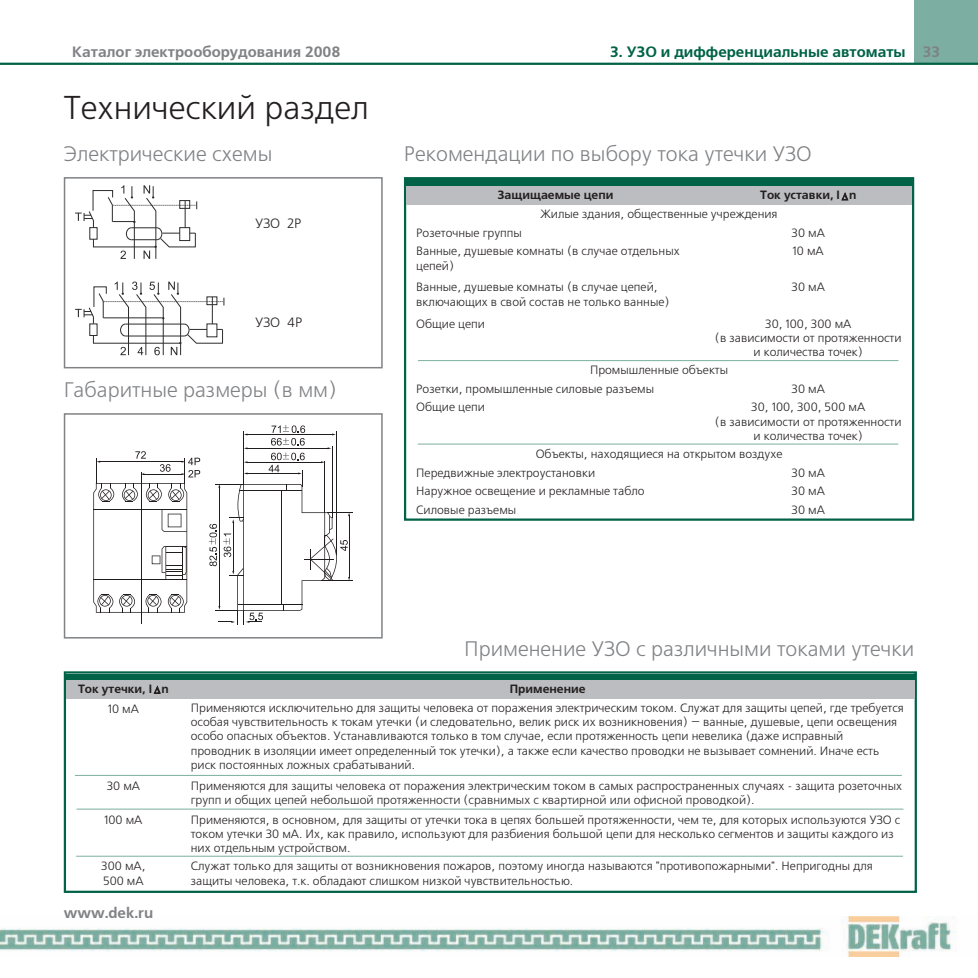
<style>
.page{position:relative;width:978px;height:978px;background:#fff}
.page>*{position:absolute;margin:0;border:0;box-sizing:border-box;transform-origin:0 0}
.t1{font:33px "Free Set C";color:#231f20}
.t2{font:21px "Free Set C";color:#808285}
.t3{font:700 15px "Free Set C";color:#808285}
.t4{font:700 15px "Free Set C";color:#006246}
.t5{font:13.5px "Free Set C";color:#231f20}
.t6{font:12px/14.4px "Free Set C";color:#231f20}
.t7{font:700 12px "Free Set C";color:#231f20}
.s1{color:#808285}
</style>
<div class="page">
<div style="left:404px;top:177px;width:510px;height:344px;border:2px solid #006246"></div>
<div style="left:406px;top:179px;width:299px;height:7px;background:#006246"></div>
<div style="left:705px;top:179px;width:207px;height:7px;background:#006246"></div>
<div style="left:406px;top:186px;width:299px;height:19px;background:#bcbdc0"></div>
<div style="left:705px;top:186px;width:207px;height:19px;background:#bcbdc0"></div>
<div style="left:914px;top:0;width:64px;height:64px;background:#7cafa1"></div>
<hr style="left:0;top:63px;width:978px;height:2px;background:#006246">
<img style="left:0;top:916px;width:956px;height:41px">
<div style="left:64px;top:177px;width:319px;height:191px;border:2px solid #808285"></div>
<div style="left:64px;top:413px;width:319px;height:226px;border:2px solid #808285"></div>
<hr style="left:418px;top:360px;width:480px;height:1px;background:#7cafa1">
<hr style="left:418px;top:444px;width:480px;height:1px;background:#7cafa1">
<hr style="left:75px;top:775px;width:827px;height:1px;background:#7cafa1">
<hr style="left:76px;top:809px;width:827px;height:1px;background:#7cafa1">
<hr style="left:76px;top:856px;width:827px;height:1px;background:#7cafa1">
<div style="left:64px;top:671px;width:853px;height:222px;border:2px solid #006246"></div>
<div style="left:66px;top:674px;width:115px;height:6px;background:#006246"></div>
<div style="left:181px;top:674px;width:734px;height:6px;background:#006246"></div>
<div style="left:66px;top:680px;width:115px;height:19px;background:#bcbdc0"></div>
<div style="left:181px;top:680px;width:734px;height:19px;background:#bcbdc0"></div>
<svg style="left:841px;top:192px;width:7px;height:8px"></svg>
<svg style="left:154px;top:686px;width:7px;height:8px"></svg>
<hr style="left:141px;top:472px;width:1px;height:151px;background:#211d1d">
<svg style="left:93px;top:451px;width:107px;height:162px"></svg>
<svg style="left:209px;top:425px;width:144px;height:200px"></svg>
<svg style="left:75px;top:282px;width:150px;height:73px"></svg>
<svg style="left:75px;top:185px;width:122px;height:74px"></svg>
<p class="t3" style="left:72px;top:43px;width:270px">Каталог электрооборудования 2008</p>
<p class="t4" style="left:610px;top:43px;width:331px">3. УЗО и дифференциальные автоматы <span class="s1">33</span></p>
<h1 class="t1" style="left:64px;top:88px;width:307px">Технический раздел</h1>
<h2 class="t2" style="left:64px;top:141px;width:210px">Электрические схемы</h2>
<p class="t5" style="left:255px;top:215px;width:48px">УЗО 2Р</p>
<p class="t5" style="left:255px;top:314px;width:49px">УЗО 4Р</p>
<h2 class="t2" style="left:64px;top:377px;width:275px">Габаритные размеры (в мм)</h2>
<h2 class="t2" style="left:404px;top:141px;width:409px">Рекомендации по выбору тока утечки УЗО</h2>
<p class="t7" style="left:497px;top:188px;width:117px">Защищаемые цепи</p>
<p class="t7" style="left:760px;top:188px;width:98px">Ток уставки, I n</p>
<p class="t6" style="left:541px;top:207px;width:239px">Жилые здания, общественные учреждения</p>
<p class="t6" style="left:416px;top:225px;width:107px">Розеточные группы</p>
<p class="t6" style="left:792px;top:225px;width:35px">30 мА</p>
<p class="t6" style="left:416px;top:244px;width:265px">Ванные, душевые комнаты (в случае отдельных цепей)</p>
<p class="t6" style="left:793px;top:244px;width:33px">10 мА</p>
<p class="t6" style="left:416px;top:280px;width:255px">Ванные, душевые комнаты (в случае цепей, включающих в свой состав не только ванные)</p>
<p class="t6" style="left:791px;top:280px;width:35px">30 мА</p>
<p class="t6" style="left:416px;top:316px;width:70px">Общие цепи</p>
<p class="t6" style="left:715px;top:316px;width:188px;text-align:center">30, 100, 300 мА<br>(в зависимости от протяженности и количества точек)</p>
<p class="t6" style="left:416px;top:361px;width:313px;line-height:18.5px;text-indent:174px">Промышленные объекты<br>Розетки, промышленные силовые разъемы</p>
<p class="t6" style="left:792px;top:382px;width:35px">30 мА</p>
<p class="t6" style="left:416px;top:400px;width:70px">Общие цепи</p>
<p class="t6" style="left:715px;top:400px;width:188px;text-align:center">30, 100, 300, 500 мА<br>(в зависимости от протяженности и количества точек)</p>
<p class="t6" style="left:416px;top:445px;width:368px;line-height:18.5px;text-indent:119px">Объекты, находящиеся на открытом воздухе<br>Передвижные электроустановки</p>
<p class="t6" style="left:792px;top:465px;width:35px">30 мА</p>
<p class="t6" style="left:416px;top:484px;width:230px">Наружное освещение и рекламные табло</p>
<p class="t6" style="left:792px;top:484px;width:35px">30 мА</p>
<p class="t6" style="left:416px;top:502px;width:102px">Силовые разъемы</p>
<p class="t6" style="left:792px;top:502px;width:35px">30 мА</p>
<h2 class="t2" style="left:464px;top:637px;width:452px">Применение УЗО с различными токами утечки</h2>
<p class="t7" style="left:78px;top:682px;width:92px">Ток утечки, I n</p>
<p class="t7" style="left:510px;top:682px;width:77px">Применение</p>
<p class="t6" style="left:108px;top:702px;width:33px">10 мА</p>
<p class="t6" style="left:191px;top:700px;width:714px">Применяются исключительно для защиты человека от поражения электрическим током. Служат для защиты цепей, где требуется особая чувствительность к токам утечки (и следовательно, велик риск их возникновения) — ванные, душевые, цепи освещения особо опасных объектов. Устанавливаются только в том случае, если протяженность цепи невелика (даже исправный проводник в изоляции имеет определенный ток утечки), а также если качество проводки не вызывает сомнений. Иначе есть риск постоянных ложных срабатываний.</p>
<p class="t6" style="left:107px;top:778px;width:35px">30 мА</p>
<p class="t6" style="left:191px;top:778px;width:713px">Применяются для защиты человека от поражения электрическим током в самых распространенных случаях защита розеточных групп и общих цепей небольшой протяженности (сравнимых с квартирной или офисной проводкой).</p>
<p class="t6" style="left:104px;top:812px;width:40px">100 мА</p>
<p class="t6" style="left:191px;top:812px;width:711px">Применяются, в основном, для защиты от утечки тока в цепях большей протяженности, чем те, для которых используются УЗО с током утечки 30 мА. Их, как правило, используют для разбиения большой цепи для несколько сегментов и защиты каждого из них отдельным устройством.</p>
<p class="t6" style="left:101px;top:859px;width:46px">300 мА,<br>500 мА</p>
<p class="t6" style="left:191px;top:859px;width:683px">Служат только для защиты от возникновения пожаров, поэтому иногда называются "противопожарными". Непригодны для защиты человека, т.к. обладают слишком низкой чувствительностью.</p>
<p class="t3" style="left:64px;top:904px;width:91px">www.dek.ru</p>
</div>
